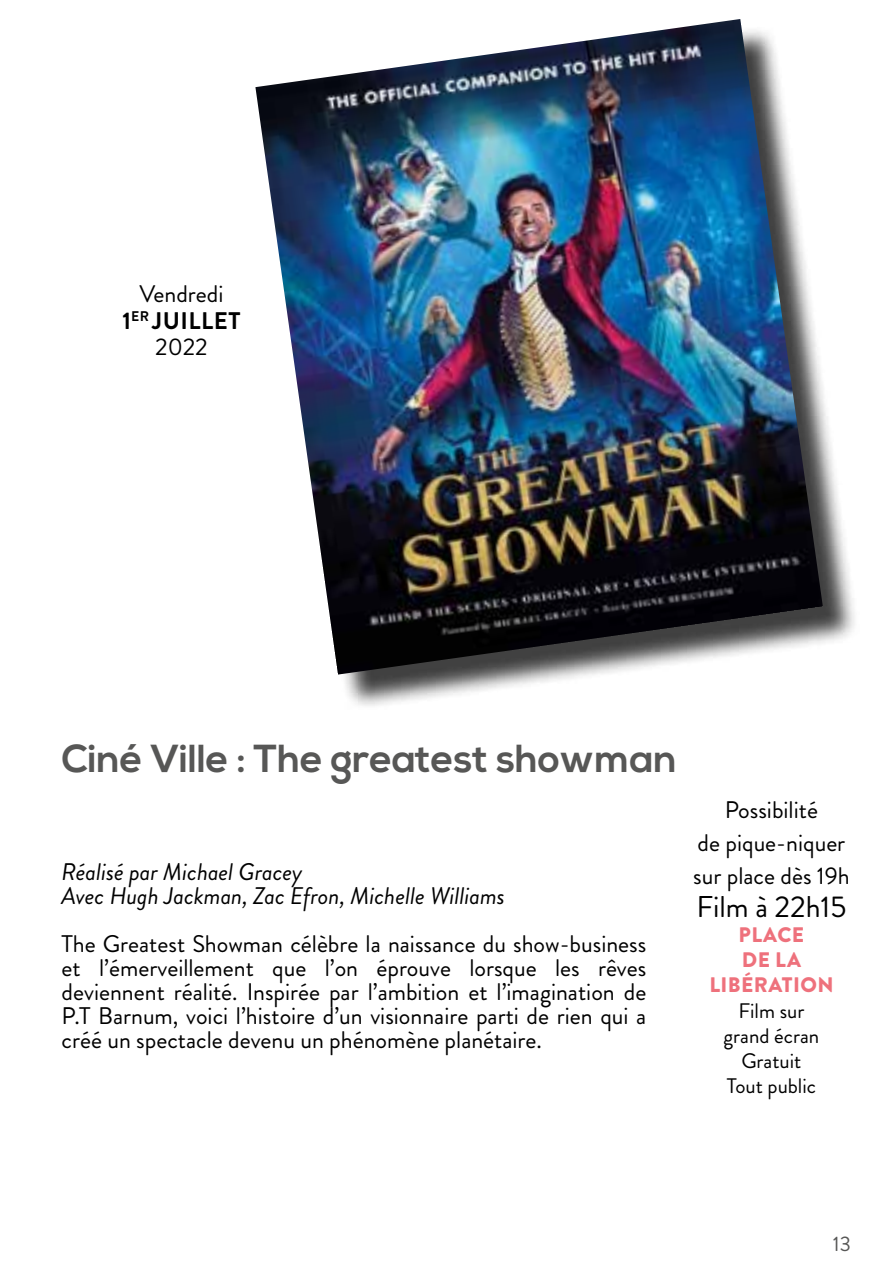
<style>
.page{position:relative;width:893px;height:1276px;background:#fff}
.page>*{position:absolute;margin:0;border:0;box-sizing:border-box;transform-origin:0 0}
.t1{font:700 39px "Nexa";color:#575756}
.t2{font:30px "Brandon Grotesque";color:#000}
.t3{font:24px/24px "Brandon Grotesque";color:#000;text-align:center}
.t4{font:italic 24px/24px "Brandon Grotesque";color:#000}
.t5{font:21px/25.2px "Brandon Grotesque";color:#000;text-align:center}
.t6{font:900 21px/25.2px "Brandon Grotesque";letter-spacing:.02em;color:#ee717c;text-align:center}
.t7{font:21px "Brandon Grotesque";color:#575756}
.s1{font-weight:700}
</style>
<div class="page">
<div style="left:261px;top:25px;width:598px;height:685px;background:#000;opacity:.75"></div>
<img style="left:255px;top:19px;width:568px;height:655px">
<p class="t3" style="left:123px;top:281px;width:119px;line-height:26.4px">Vendredi<br><span class="s1">1</span><sup>ER</sup> <span class="s1">JUILLET<br></span>2022</p>
<h1 class="t1" style="left:62px;top:736px;width:617px">Ciné Ville : The greatest showman</h1>
<p class="t4" style="left:62px;top:860px;width:445px">Réalisé par Michael Gracey<br>Avec Hugh Jackman, Zac Efron, Michelle Williams</p>
<p class="t3" style="left:62px;top:932px;width:586px;text-align:justify">The Greatest Showman célèbre la naissance du show-business et l’émerveillement que l’on éprouve lorsque les rêves deviennent réalité. Inspirée par l’ambition et l’imagination de P.T Barnum, voici l’histoire d’un visionnaire parti de rien qui a créé un spectacle devenu un phénomène planétaire.</p>
<p class="t3" style="left:693px;top:793px;width:158px;line-height:33px">Possibilité<br>de pique-niquer sur place dès 19h</p>
<p class="t2" style="left:696px;top:885px;width:151px">Film à 22h15</p>
<p class="t6" style="left:709px;top:922px;width:126px">PLACE<br>DE LA<br>LIBÉRATION</p>
<p class="t5" style="left:724px;top:998px;width:97px">Film sur grand écran<br>Gratuit<br>Tout public</p>
<p class="t7" style="left:833px;top:1229px;width:20px">13</p>
</div>
